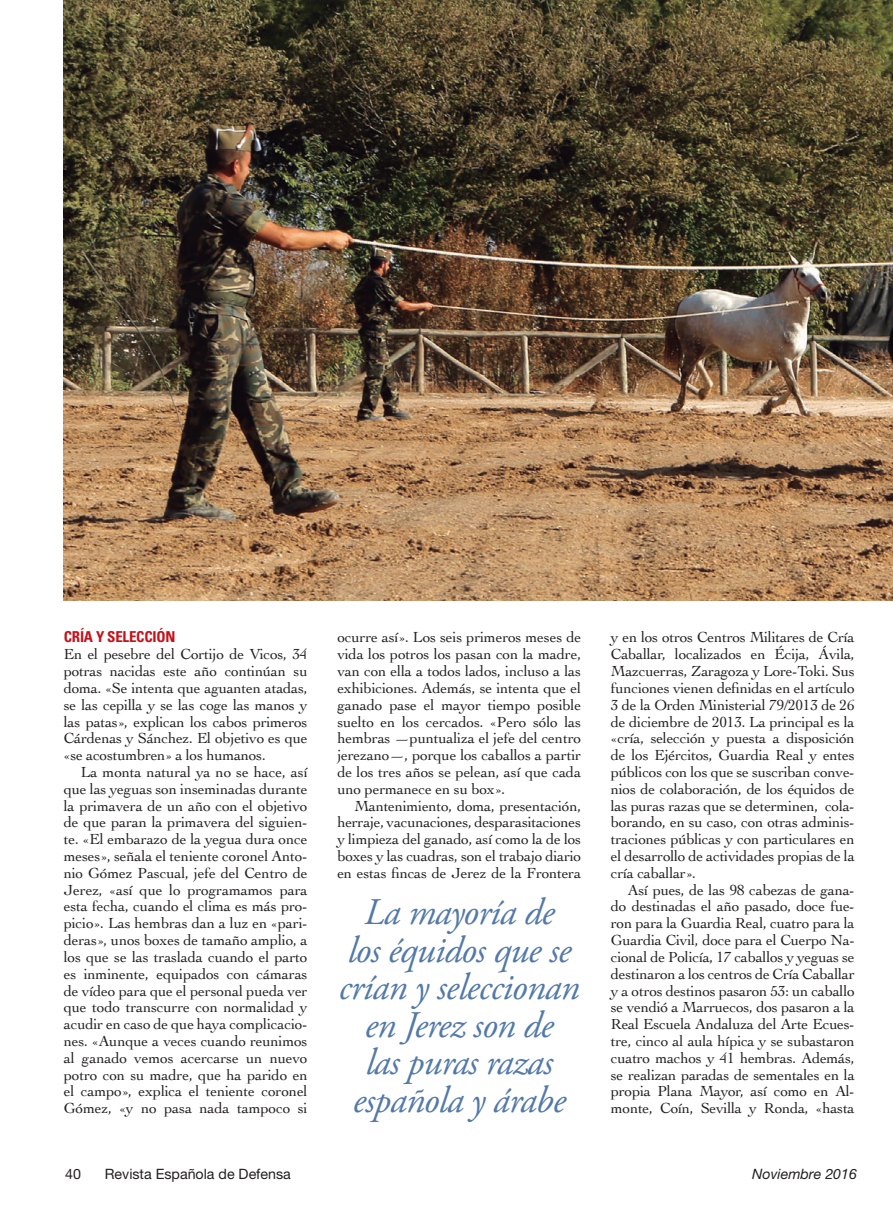
<style>
.page{position:relative;width:893px;height:1217px;background:#fff}
.page>*{position:absolute;margin:0;border:0;box-sizing:border-box;transform-origin:0 0}
.t1{font:italic 37.5px/37.5px "Adobe Garamond Pro";letter-spacing:-.02em;color:#5379a8;text-align:center}
.t2{font:15.3px/16.8px "Cochin";letter-spacing:-.015em;color:#231f20;text-align:justify}
.t3{font:700 condensed 15px "Univers";letter-spacing:-.015em;color:#c4121a}
.t4{font:14.25px "Helvetica Neue";color:#231f20}
.t5{font:italic 14.25px "Helvetica Neue";color:#231f20}
</style>
<div class="page">
<img style="left:63px;top:0;width:830px;height:600px">
<p class="t3" style="left:64px;top:627px;width:113px">CRÍA Y SELECCIÓN</p>
<p class="t2" style="left:64px;top:645px;width:245px">En el pesebre del Cortijo de Vicos, 34 potras nacidas este año continúan su doma. «Se intenta que aguanten atadas, se las cepilla y se las coge las manos y las patas», explican los cabos primeros Cárdenas y Sánchez. El objetivo es que «se acostumbren» a los humanos.</p>
<p class="t2" style="left:64px;top:762px;width:245px;text-indent:17px">La monta natural ya no se hace, así que las yeguas son inseminadas durante la primavera de un año con el objetivo de que paran la primavera del siguien&shy;te. «El embarazo de la yegua dura once meses», señala el teniente coronel Anto&shy;nio Gómez Pascual, jefe del Centro de Jerez, «así que lo programamos para esta fecha, cuando el clima es más pro&shy;picio». Las hembras dan a luz en «pari&shy;deras», unos boxes de tamaño amplio, a los que se las traslada cuando el parto es inminente, equipados con cámaras de vídeo para que el personal pueda ver que todo transcurre con normalidad y acudir en caso de que haya complicacio&shy;nes. «Aunque a veces cuando reunimos al ganado vemos acercarse un nuevo potro con su madre, que ha parido en el campo», explica el teniente coronel Gómez, «y no pasa nada tampoco si</p>
<p class="t2" style="left:337px;top:628px;width:245px">ocurre así». Los seis primeros meses de vida los potros los pasan con la madre, van con ella a todos lados, incluso a las exhibiciones. Además, se intenta que el ganado pase el mayor tiempo posible suelto en los cercados. «Pero sólo las hembras —puntualiza el jefe del centro jerezano—, porque los caballos a partir de los tres años se pelean, así que cada uno permanece en su box».</p>
<p class="t2" style="left:337px;top:796px;width:245px;text-indent:17px">Mantenimiento, doma, presentación, herraje, vacunaciones, desparasitaciones y limpieza del ganado, así como la de los boxes y las cuadras, son el trabajo diario en estas fincas de Jerez de la Frontera</p>
<h1 class="t1" style="left:339px;top:894px;width:242px">La mayoría de<br>los équidos que se crían y seleccionan en Jerez son de<br>las puras razas española y árabe</h1>
<p class="t2" style="left:611px;top:628px;width:245px">y en los otros Centros Militares de Cría Caballar, localizados en Écija, Ávila, Mazcuerras, Zaragoza y Lore-Toki. Sus funciones vienen definidas en el artículo 3 de la Orden Ministerial 79/2013 de 26 de diciembre de 2013. La principal es la «cría, selección y puesta a disposición de los Ejércitos, Guardia Real y entes públicos con los que se suscriban conve&shy;nios de colaboración, de los équidos de las puras razas que se determinen, cola&shy;borando, en su caso, con otras adminis&shy;traciones públicas y con particulares en el desarrollo de actividades propias de la cría caballar».</p>
<p class="t2" style="left:611px;top:880px;width:245px;text-indent:17px">Así pues, de las 98 cabezas de gana&shy;do destinadas el año pasado, doce fue&shy;ron para la Guardia Real, cuatro para la Guardia Civil, doce para el Cuerpo Na&shy;cional de Policía, 17 caballos y yeguas se destinaron a los centros de Cría Caballar y a otros destinos pasaron 53: un caballo se vendió a Marruecos, dos pasaron a la Real Escuela Andaluza del Arte Ecues&shy;tre, cinco al aula hípica y se subastaron cuatro machos y 41 hembras. Además, se realizan paradas de sementales en la propia Plana Mayor, así como en Al&shy;monte, Coín, Sevilla y Ronda, «hasta</p>
<p class="t4" style="left:65px;top:1164px;width:17px">40</p>
<p class="t4" style="left:105px;top:1164px;width:188px">Revista Española de Defensa</p>
<p class="t5" style="left:752px;top:1164px;width:106px">Noviembre 2016</p>
</div>
